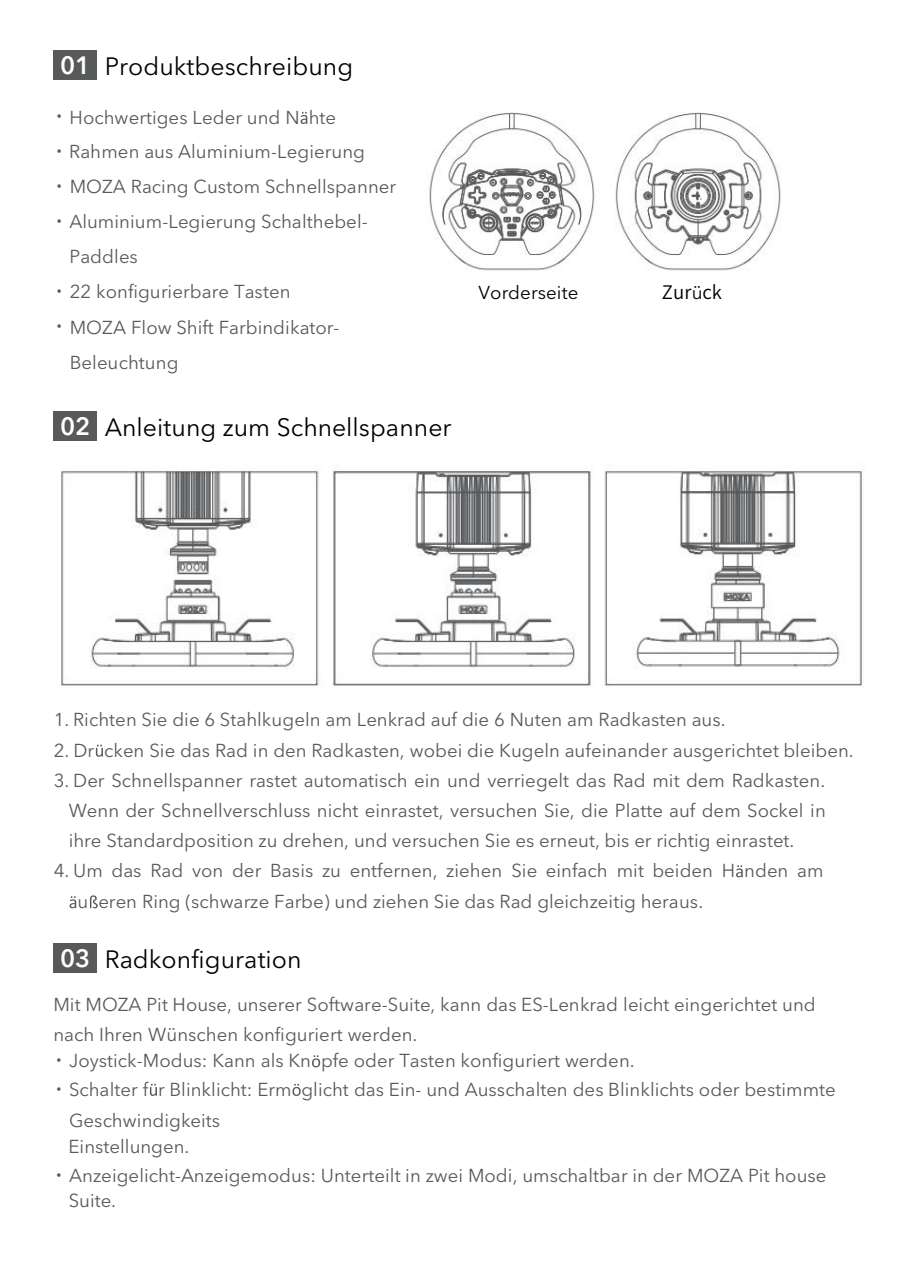
<style>
.page{position:relative;width:899px;height:1277px;background:#fff}
.page>*{position:absolute;margin:0;border:0;box-sizing:border-box;transform-origin:0 0}
.t1{font:24.75px "Avenir Next LT Pro";color:#000}
.t2{font:18.5px/30px "Avenir Next LT Pro";color:#58595b}
.t3{font:18.5px "Avenir Next LT Pro";letter-spacing:.005em;color:#000}
.t4{font:18.5px "Source Han Sans CN";color:#000}
.s1{font-weight:600;color:#fff}
.s2{font-family:"Source Han Sans CN";font-weight:700}
.s3{font-family:"Avenir Next LT Pro"}
</style>
<div class="page">
<div style="left:54px;top:50px;width:6px;height:30px;background:#58595b"></div>
<div style="left:60px;top:50px;width:31px;height:30px;background:#58595b"></div>
<div style="left:91px;top:50px;width:6px;height:30px;background:#58595b"></div>
<svg style="left:301px;top:112px;width:6px;height:12px"></svg>
<img style="left:429px;top:112px;width:352px;height:159px">
<div style="left:54px;top:411px;width:6px;height:30px;background:#58595b"></div>
<div style="left:60px;top:411px;width:31px;height:30px;background:#58595b"></div>
<div style="left:91px;top:411px;width:6px;height:30px;background:#58595b"></div>
<img style="left:61px;top:464px;width:803px;height:223px">
<svg style="left:96px;top:744px;width:7px;height:12px"></svg>
<svg style="left:736px;top:865px;width:7px;height:12px"></svg>
<svg style="left:70px;top:896px;width:6px;height:12px"></svg>
<svg style="left:90px;top:895px;width:8px;height:13px"></svg>
<div style="left:54px;top:943px;width:6px;height:29px;background:#58595b"></div>
<div style="left:60px;top:943px;width:31px;height:29px;background:#58595b"></div>
<div style="left:91px;top:943px;width:6px;height:29px;background:#58595b"></div>
<svg style="left:312px;top:1055px;width:8px;height:12px"></svg>
<svg style="left:150px;top:1083px;width:7px;height:12px"></svg>
<svg style="left:292px;top:1083px;width:9px;height:12px"></svg>
<h1 class="t1" style="left:60px;top:51px;width:295px"><span class="s1">01</span> Produktbeschreibung</h1>
<p class="t2" style="left:54px;top:102px;width:284px"><span class="s2">·</span> Hochwertiges Leder und N hte</p>
<p class="t2" style="left:54px;top:137px;width:313px"><span class="s2">·</span> Rahmen aus Aluminium-Legierung</p>
<p class="t2" style="left:54px;top:172px;width:344px"><span class="s2">·</span> MOZA Racing Custom Schnellspanner</p>
<p class="t2" style="left:54px;top:207px;width:315px"><span class="s2">·</span> Aluminium-Legierung Schalthebel-</p>
<p class="t2" style="left:70px;top:242px;width:70px">Paddles</p>
<p class="t2" style="left:54px;top:277px;width:238px"><span class="s2">·</span> 22 konfigurierbare Tasten</p>
<p class="t2" style="left:54px;top:312px;width:287px"><span class="s2">·</span> MOZA Flow Shift Farbindikator-</p>
<p class="t2" style="left:70px;top:347px;width:110px">Beleuchtung</p>
<h1 class="t1" style="left:60px;top:412px;width:393px"><span class="s1">02</span> Anleitung zum Schnellspanner</h1>
<p class="t3" style="left:478px;top:281px;width:101px">Vorderseite</p>
<p class="t4" style="left:662px;top:281px;width:61px">Zur<span class="s3">ü</span>ck</p>
<p class="t2" style="left:54px;top:704px;width:673px">1. Richten Sie die 6 Stahlkugeln am Lenkrad auf die 6 Nuten am Radkasten aus.</p>
<p class="t2" style="left:54px;top:735px;width:801px">2. Dr cken Sie das Rad in den Radkasten, wobei die Kugeln aufeinander ausgerichtet bleiben.</p>
<p class="t2" style="left:69px;top:765px;width:758px;text-align:justify;text-indent:-15px">3. Der Schnellspanner rastet automatisch ein und verriegelt das Rad mit dem Radkasten.<br>Wenn der Schnellverschluss nicht einrastet, versuchen Sie, die Platte auf dem Sockel in ihre Standardposition zu drehen, und versuchen Sie es erneut, bis er richtig einrastet.</p>
<p class="t2" style="left:77px;top:855px;width:748px;line-height:31px;text-indent:-24px">4. Um das Rad von der Basis zu entfernen, ziehen Sie einfach mit beiden H nden am u eren Ring (schwarze Farbe) und ziehen Sie das Rad gleichzeitig heraus.</p>
<h1 class="t1" style="left:60px;top:944px;width:243px"><span class="s1">03</span> Radkonfiguration</h1>
<p class="t2" style="left:53px;top:989px;width:764px">Mit MOZA Pit House, unserer Software-Suite, kann das ES-Lenkrad leicht eingerichtet und nach Ihren Wünschen konfiguriert werden.</p>
<p class="t2" style="left:53px;top:1046px;width:784px;line-height:28.5px"><span class="s2">·</span> Joystick-Modus: Kann als Kn pfe oder Tasten konfiguriert werden.<br><span class="s2">·</span> Schalter f r Blinklicht: Erm glicht das Ein- und Ausschalten des Blinklichts oder bestimmte</p>
<p class="t2" style="left:68px;top:1107px;width:153px;line-height:25.5px">Geschwindigkeits<br>Einstellungen.</p>
<p class="t2" style="left:69px;top:1162px;width:759px;line-height:25.2px;text-indent:-15px"><span class="s2">·</span> Anzeigelicht-Anzeigemodus: Unterteilt in zwei Modi, umschaltbar in der MOZA Pit house<br>Suite.</p>
</div>
